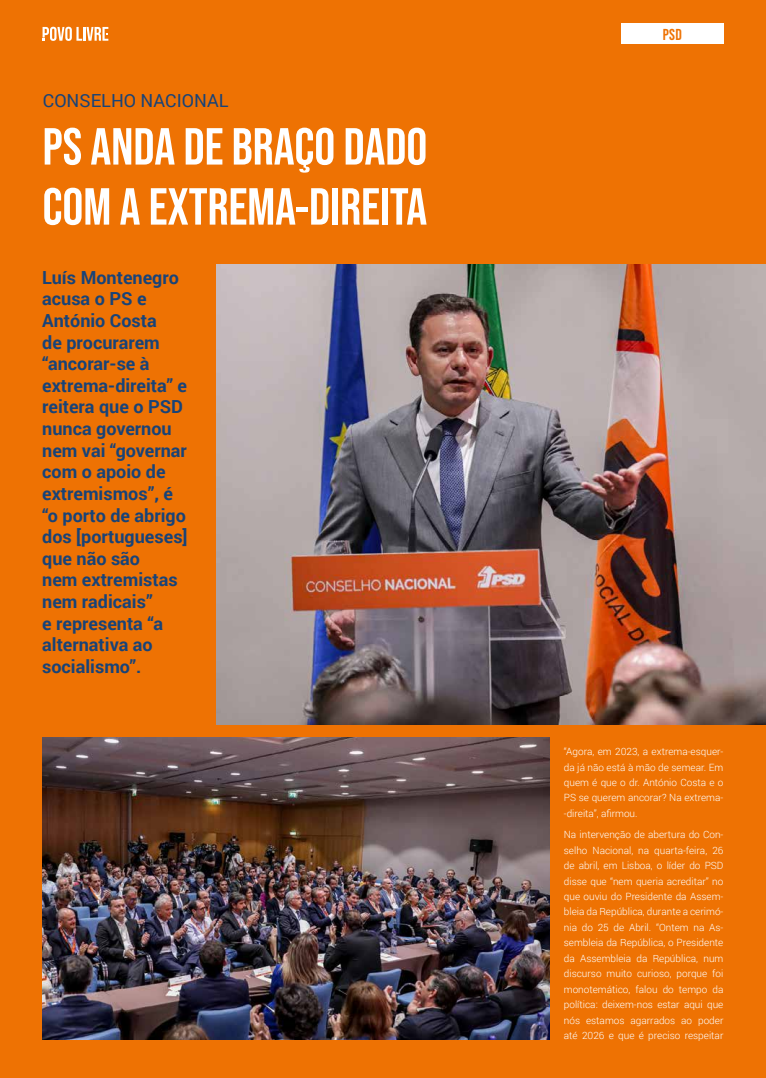
<style>
.page{position:relative;width:766px;height:1078px;background:#fff}
.page>*{position:absolute;margin:0;border:0;box-sizing:border-box;transform-origin:0 0}
.t1{font:700 52px/60px "Bebas Neue Pro";color:#fff}
.t2{font:700 18px/21.6px "Roboto";color:#184378}
.t3{font:18px "Roboto";color:#184378}
.t4{font:700 15.8px "Bebas Neue Pro";color:#ee7203}
.t5{font:300 10px/15.5px "Roboto";color:#fff;text-align:justify}
</style>
<div class="page">
<div style="left:0;top:0;width:765px;height:1077px;background:#ee7203"></div>
<svg style="left:43px;top:27px;width:65px;height:14px"></svg>
<div style="left:621px;top:24px;width:102px;height:20px;background:#fff"></div>
<img style="left:216px;top:265px;width:549px;height:459px">
<img style="left:43px;top:737px;width:506px;height:301px">
<h2 class="t3" style="left:43px;top:88px;width:187px">CONSELHO NACIONAL</h2>
<h1 class="t1" style="left:43px;top:116px;width:386px">PS ANDA DE BRAÇO DADO<br>COM A EXTREMA-DIREITA</h1>
<p class="t2" style="left:42px;top:266px;width:147px">Luís Montenegro acusa o PS e<br>António Costa<br>de procurarem “ancorar-se à extrema-direita” e reitera que o PSD nunca governou nem vai “governar com o apoio de extremismos”, é “o porto de abrigo dos [portugueses] que não são<br>nem extremistas nem radicais”<br>e representa “a alternativa ao socialismo”.</p>
<h3 class="t4" style="left:662px;top:25px;width:20px">PSD</h3>
<p class="t5" style="left:563px;top:743px;width:161px">“Agora, em 2023, a extrema-esquer&shy;da já não está à mão de semear. Em quem é que o dr. António Costa e o PS se querem ancorar? Na extrema--direita”, afirmou.</p>
<p class="t5" style="left:563px;top:826px;width:161px">Na intervenção de abertura do Con&shy;selho Nacional, na quarta-feira, 26 de abril, em Lisboa, o líder do PSD disse que “nem queria acreditar” no que ouviu do Presidente da Assem&shy;bleia da República, durante a cerimó&shy;nia do 25 de Abril. “Ontem na As&shy;sembleia da República, o Presidente da Assembleia da República, num discurso muito curioso, porque foi monotemático, falou do tempo da política: deixem-nos estar aqui que nós estamos agarrados ao poder até 2026 e que é preciso respeitar</p>
</div>
